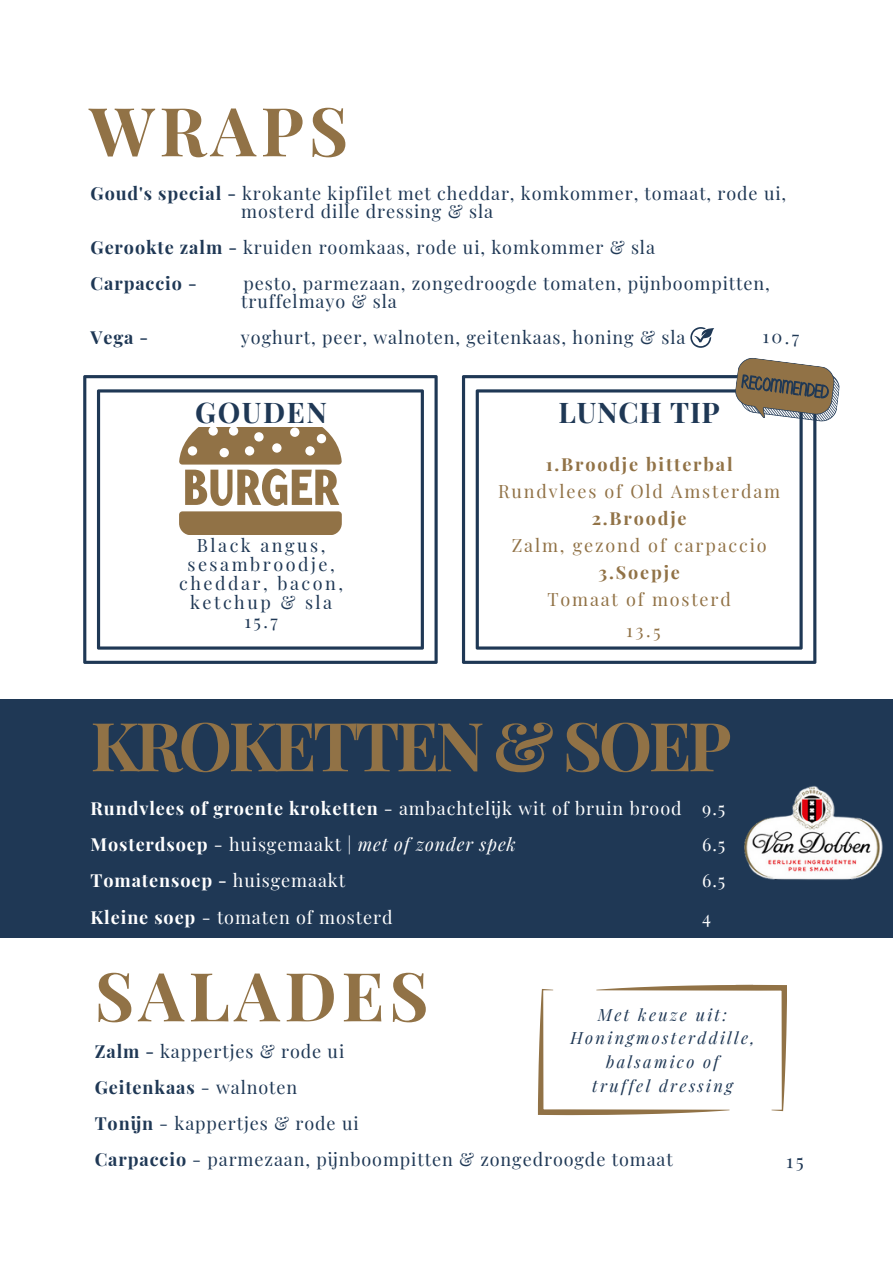
<style>
.page{position:relative;width:893px;height:1264px;background:#fff}
.page>*{position:absolute;margin:0;border:0;box-sizing:border-box;transform-origin:0 0}
.t1{font:700 67.5px "Playfair Display";letter-spacing:-.05em;color:#917246}
.t2{font:700 67.5px "Playfair Display";letter-spacing:.07em;color:#917246}
.t3{font:700 28.5px "Playfair Display";letter-spacing:.025em;color:#1f3855}
.t4{font:18px "Playfair Display";letter-spacing:.05em;color:#1f3855}
.t5{font:18px "Playfair Display";letter-spacing:.05em;color:#fff}
.t6{font:18px "Playfair Display";letter-spacing:.1em;color:#917246}
.t7{font:18px/19.2px "Playfair Display";letter-spacing:.14em;color:#1f3855;text-align:center}
.t8{font:italic 18px "Playfair Display";letter-spacing:.05em;color:#fff}
.t9{font:700 18px "Playfair Display";letter-spacing:.1em;color:#917246}
.t10{font:700 18px "Playfair Display";letter-spacing:.05em;color:#1f3855}
.t11{font:700 18px "Playfair Display";letter-spacing:.05em;color:#fff}
.t12{font:italic 16.5px/23.7px "Playfair Display";letter-spacing:.14em;color:#1f3855;text-align:center}
.s1{font-weight:700}
.s2{font-weight:700;font-style:normal}
.s3{font-style:normal}
.s4{font-weight:400}
</style>
<div class="page">
<svg style="left:83px;top:375px;width:354px;height:289px"></svg>
<svg style="left:179px;top:427px;width:163px;height:108px"></svg>
<svg style="left:462px;top:375px;width:354px;height:289px"></svg>
<svg style="left:732px;top:358px;width:108px;height:68px"></svg>
<svg style="left:538px;top:984px;width:248px;height:131px"></svg>
<div style="left:0;top:699px;width:892px;height:238px;background:#1f3855"></div>
<svg style="left:690px;top:327px;width:24px;height:20px"></svg>
<img style="left:744px;top:786px;width:139px;height:94px">
<p class="t1" style="left:89px;top:83px;width:260px">WRAPS</p>
<p class="t4" style="left:90px;top:180px;width:697px"><span class="s1">Goud's special -</span> krokante kipfilet met cheddar, komkommer, tomaat, rode ui,</p>
<p class="t4" style="left:241px;top:198px;width:253px">mosterd dille dressing &amp; sla</p>
<p class="t4" style="left:90px;top:234px;width:566px"><span class="s1">Gerookte zalm -</span> kruiden roomkaas, rode ui, komkommer &amp; sla</p>
<p class="t10" style="left:90px;top:270px;width:108px">Carpaccio -</p>
<p class="t4" style="left:243px;top:270px;width:527px">pesto, parmezaan, zongedroogde tomaten, pijnboompitten,</p>
<p class="t4" style="left:241px;top:288px;width:157px">truffelmayo &amp; sla</p>
<p class="t10" style="left:90px;top:324px;width:59px">Vega -</p>
<p class="t4" style="left:241px;top:324px;width:446px">yoghurt, peer, walnoten, geitenkaas, honing &amp; sla</p>
<p class="t4" style="left:762px;top:324px;width:38px;rotate:1deg">10.7</p>
<p class="t3" style="left:195px;top:392px;width:133px">GOUDEN</p>
<h2 class="t7" style="left:179px;top:534px;width:165px">Black angus, sesambroodje, cheddar, bacon, ketchup &amp; sla</h2>
<p class="t4" style="left:244px;top:609px;width:35px">15.7</p>
<h1 class="t3" style="left:558px;top:392px;width:163px">LUNCH TIP</h1>
<p class="t9" style="left:545px;top:451px;width:188px">1.Broodje bitterbal</p>
<p class="t6" style="left:498px;top:478px;width:283px">Rundvlees of Old Amsterdam</p>
<h2 class="t9" style="left:591px;top:505px;width:96px">2.Broodje</h2>
<p class="t6" style="left:511px;top:532px;width:256px">Zalm, gezond of carpaccio</p>
<p class="t9" style="left:598px;top:559px;width:83px">3.Soepje</p>
<p class="t6" style="left:547px;top:586px;width:185px">Tomaat of mosterd</p>
<p class="t6" style="left:626px;top:617px;width:36px;rotate:1deg">13.5</p>
<p class="t1" style="left:90px;top:698px;width:642px">KROKETTEN &amp; SOEP</p>
<p class="t5" style="left:90px;top:796px;width:592px"><span class="s1">Rundvlees of groente kroketten</span> - ambachtelij k wit of bruin brood</p>
<p class="t8" style="left:90px;top:832px;width:427px"><span class="s2">Mosterdsoep</span> <span class="s3">- huisgemaakt |</span> met of zonder spek</p>
<p class="t11" style="left:90px;top:868px;width:256px">Tomatensoep - <span class="s4">huisgemaakt</span></p>
<p class="t5" style="left:90px;top:904px;width:303px"><span class="s1">Kleine soep</span> - tomaten of mosterd</p>
<h1 class="t5" style="left:702px;top:796px;width:24px">9.5</h1>
<p class="t5" style="left:702px;top:832px;width:25px">6.5</p>
<p class="t5" style="left:702px;top:868px;width:25px">6.5</p>
<p class="t5" style="left:702px;top:904px;width:10px">4</p>
<p class="t2" style="left:95px;top:948px;width:335px">SALADES</p>
<p class="t4" style="left:95px;top:1038px;width:251px"><span class="s1">Zalm -</span> kappertjes &amp; rode ui</p>
<p class="t10" style="left:95px;top:1074px;width:204px">Geitenkaas <span class="s4">- walnoten</span></p>
<p class="t4" style="left:95px;top:1110px;width:265px"><span class="s1">Tonijn</span> - kappertjes &amp; rode ui</p>
<p class="t4" style="left:95px;top:1146px;width:579px"><span class="s1">Carpaccio</span> - parmezaan, pij nboompitten &amp; zongedroogde tomaat</p>
<h1 class="t12" style="left:570px;top:1002px;width:186px">Met keuze uit:<br>Honingmosterddille,</h1>
<p class="t12" style="left:606px;top:1049px;width:114px">balsamico of</p>
<p class="t12" style="left:592px;top:1072px;width:142px">truffel dressing</p>
</div>
